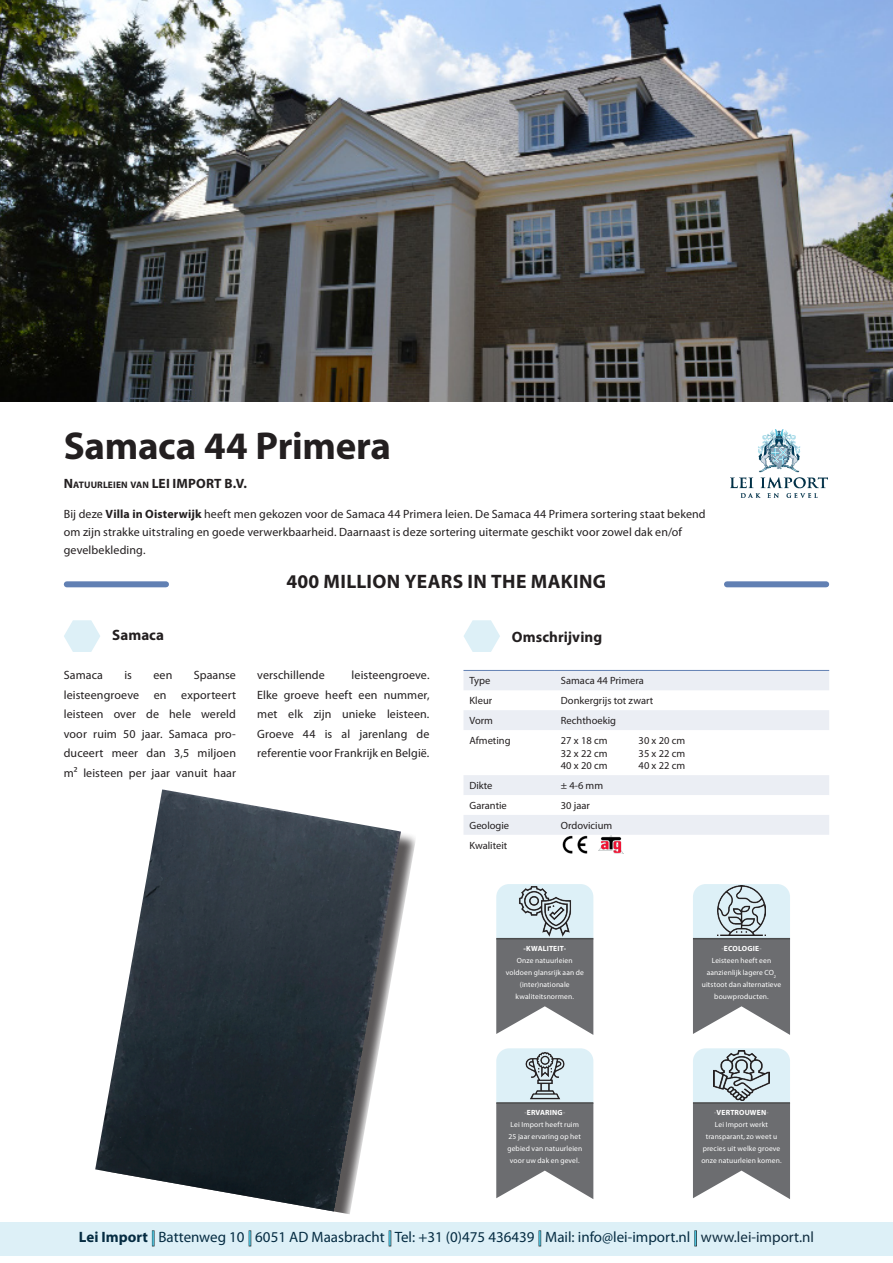
<style>
.page{position:relative;width:893px;height:1263px;background:#fff}
.page>*{position:absolute;margin:0;border:0;box-sizing:border-box;transform-origin:0 0}
.Header_01{font:700 39px "Myriad Pro";letter-spacing:-.005em;color:#231f20}
.Title_01{font:700 19.5px "Myriad Pro";letter-spacing:.02em;color:#231f20}
.t1{font:15px "Myriad Pro";color:#052c42}
.Title_02{font:700 15px "Myriad Pro";letter-spacing:.005em;color:#231f20}
.Header_02{font:700 13.5px "Myriad Pro";color:#231f20}
.Body_Text{font:12px/19.5px "Myriad Pro";letter-spacing:.01em;color:#231f20;text-align:justify}
.Header_03{font:12px/18px "Myriad Pro";letter-spacing:.01em;color:#231f20}
.Table01_BT{font:10.5px "Myriad Pro";color:#231f20}
.BT_05_White{font:7.5px/12px "Myriad Pro";letter-spacing:.02em;color:#fff;text-align:center}
.BT_05_White-2{font:700 7.5px "Myriad Pro";letter-spacing:.02em;color:#fff}
.s1{font-size:9.45px}
.s2{font-weight:700}
.s3{font-weight:300}
.s4{font-weight:700;color:#231f20}
.s5{color:#102d40}
</style>
<div class="page">
<img style="left:0;top:0;width:893px;height:402px">
<svg style="left:496px;top:884px;width:97px;height:151px;background:#9aa1a4"></svg>
<svg style="left:496px;top:1048px;width:97px;height:151px;background:#9da3a7"></svg>
<svg style="left:693px;top:884px;width:97px;height:151px;background:#9ba1a5"></svg>
<svg style="left:693px;top:1048px;width:97px;height:151px;background:#9aa0a3"></svg>
<hr style="left:496px;top:938px;width:97px;height:1px;background:#4b4c4d">
<hr style="left:496px;top:1102px;width:97px;height:2px;background:#4b4c4d">
<hr style="left:693px;top:938px;width:97px;height:1px;background:#4b4c4d">
<hr style="left:693px;top:1102px;width:97px;height:2px;background:#4b4c4d">
<div style="left:0;top:1222px;width:893px;height:34px;background:#ddf0f7"></div>
<img style="left:730px;top:429px;width:97px;height:69px">
<svg style="left:64px;top:620px;width:36px;height:32px"></svg>
<svg style="left:464px;top:620px;width:36px;height:32px"></svg>
<svg style="left:464px;top:671px;width:365px;height:164px"></svg>
<hr style="left:463px;top:670px;width:92px;height:1px;background:#6180b3">
<hr style="left:555px;top:670px;width:274px;height:1px;background:#6180b3">
<div style="left:97px;top:792px;width:320px;height:422px;background:#231f20;opacity:.75"></div>
<img style="left:95px;top:789px;width:306px;height:422px">
<img style="left:562px;top:835px;width:25px;height:18px">
<img style="left:598px;top:835px;width:25px;height:18px">
<div style="left:67px;top:581px;width:99px;height:6px;background:#6180b3"></div>
<div style="left:727px;top:581px;width:99px;height:6px;background:#6180b3"></div>
<p class="Header_01" style="left:64px;top:420px;width:329px">Samaca 44 Primera</p>
<p class="Header_02" style="left:64px;top:474px;width:185px">N<span class="s1">ATUURLEIEN VAN</span> LEI IMPORT B.V.</p>
<p class="Header_03" style="left:64px;top:505px;width:643px">Bij deze <span class="s2">Villa in Oisterwijk</span> heeft men gekozen voor de Samaca 44 Primera leien. De Samaca 44 Primera sortering staat bekend om zijn strakke uitstraling en goede verwerkbaarheid. Daarnaast is deze sortering uitermate geschikt voor zowel dak en/of gevelbekleding.</p>
<p class="Title_01" style="left:287px;top:569px;width:321px">400 MILLION YEARS IN THE MAKING</p>
<p class="Title_02" style="left:112px;top:625px;width:53px">Samaca</p>
<p class="Body_Text" style="left:64px;top:665px;width:174px;text-indent:130px">Spaanse leisteengroeve en exporteert leisteen over de hele wereld voor ruim 50 jaar. Samaca pro&shy;duceert meer dan 3,5 miljoen m² leisteen per jaar vanuit haar</p>
<p class="Body_Text" style="left:257px;top:665px;width:69px">verschillende</p>
<p class="Body_Text" style="left:257px;top:665px;width:174px;text-indent:94px">leisteengroeve.<br>Elke groeve heeft een nummer, met elk zijn unieke leisteen.<br>Groeve 44 is al jarenlang de referentie voor Frankrijk en België.</p>
<p class="Body_Text" style="left:64px;top:665px;width:41px">Samaca</p>
<p class="Body_Text" style="left:124px;top:665px;width:9px">is</p>
<p class="Body_Text" style="left:153px;top:665px;width:21px">een</p>
<p class="Title_02" style="left:512px;top:627px;width:92px">Omschrijving</p>
<p class="Table01_BT" style="left:469px;top:674px;width:22px">Type</p>
<p class="Table01_BT" style="left:561px;top:674px;width:84px">Samaca 44 Primera</p>
<p class="Table01_BT" style="left:469px;top:694px;width:24px">Kleur</p>
<p class="Table01_BT" style="left:561px;top:694px;width:94px">Donkergrijs tot zwart</p>
<p class="Table01_BT" style="left:469px;top:714px;width:25px">Vorm</p>
<p class="Table01_BT" style="left:561px;top:714px;width:57px">Rechthoekig</p>
<p class="Table01_BT" style="left:469px;top:734px;width:43px">Afmeting</p>
<p class="Table01_BT" style="left:561px;top:734px;width:48px">27 x 18 cm</p>
<p class="Table01_BT" style="left:639px;top:734px;width:48px">30 x 20 cm</p>
<p class="Table01_BT" style="left:561px;top:746px;width:48px">32 x 22 cm</p>
<p class="Table01_BT" style="left:639px;top:746px;width:48px">35 x 22 cm</p>
<p class="Table01_BT" style="left:561px;top:759px;width:48px">40 x 20 cm</p>
<p class="Table01_BT" style="left:639px;top:759px;width:48px">40 x 22 cm</p>
<p class="Table01_BT" style="left:469px;top:779px;width:25px">Dikte</p>
<p class="Table01_BT" style="left:561px;top:779px;width:44px">± 4-6 mm</p>
<p class="Table01_BT" style="left:469px;top:799px;width:39px">Garantie</p>
<p class="Table01_BT" style="left:561px;top:799px;width:31px">30 jaar</p>
<p class="Table01_BT" style="left:469px;top:819px;width:41px">Geologie</p>
<p class="Table01_BT" style="left:561px;top:819px;width:53px">Ordovicium</p>
<p class="Table01_BT" style="left:469px;top:839px;width:39px">Kwaliteit</p>
<p class="BT_05_White-2" style="left:524px;top:944px;width:44px">-KWALITEIT-</p>
<p class="BT_05_White" style="left:506px;top:954px;width:80px">Onze natuurleien voldoen glansrijk aan de (inter)nationale kwaliteitsnormen.</p>
<p class="BT_05_White-2" style="left:721px;top:944px;width:42px"><span class="s3">-</span>ECOLOGIE<span class="s3">-</span></p>
<p class="BT_05_White" style="left:702px;top:954px;width:81px">Leisteen heeft een aanzienlijk lagere CO<sub>2 </sub>uitstoot dan alternatieve bouwproducten.</p>
<p class="BT_05_White-2" style="left:524px;top:1108px;width:42px"><span class="s3">-</span>ERVARING<span class="s3">-</span></p>
<p class="BT_05_White" style="left:507px;top:1119px;width:76px">Lei Import heeft ruim<br>25 jaar ervaring op het gebied van natuurleien voor uw dak en gevel.</p>
<p class="BT_05_White-2" style="left:714px;top:1108px;width:56px"><span class="s3">-</span>VERTROUWEN<span class="s3">-</span></p>
<p class="BT_05_White" style="left:701px;top:1119px;width:82px">Lei Import werkt transparant, zo weet u precies uit welke groeve onze natuurleien komen.</p>
<p class="t1" style="left:79px;top:1228px;width:737px"><span class="s2">Lei Import</span> <span class="s4">|</span> Battenweg 10 <span class="s4">|</span> 6051 AD Maasbracht <span class="s4">|</span> Tel: +31 (0)475 436439 <span class="s4">|</span> Mail: info@lei-import.nl <span class="s4">|</span> <span class="s5">www.lei-import.nl</span></p>
</div>
